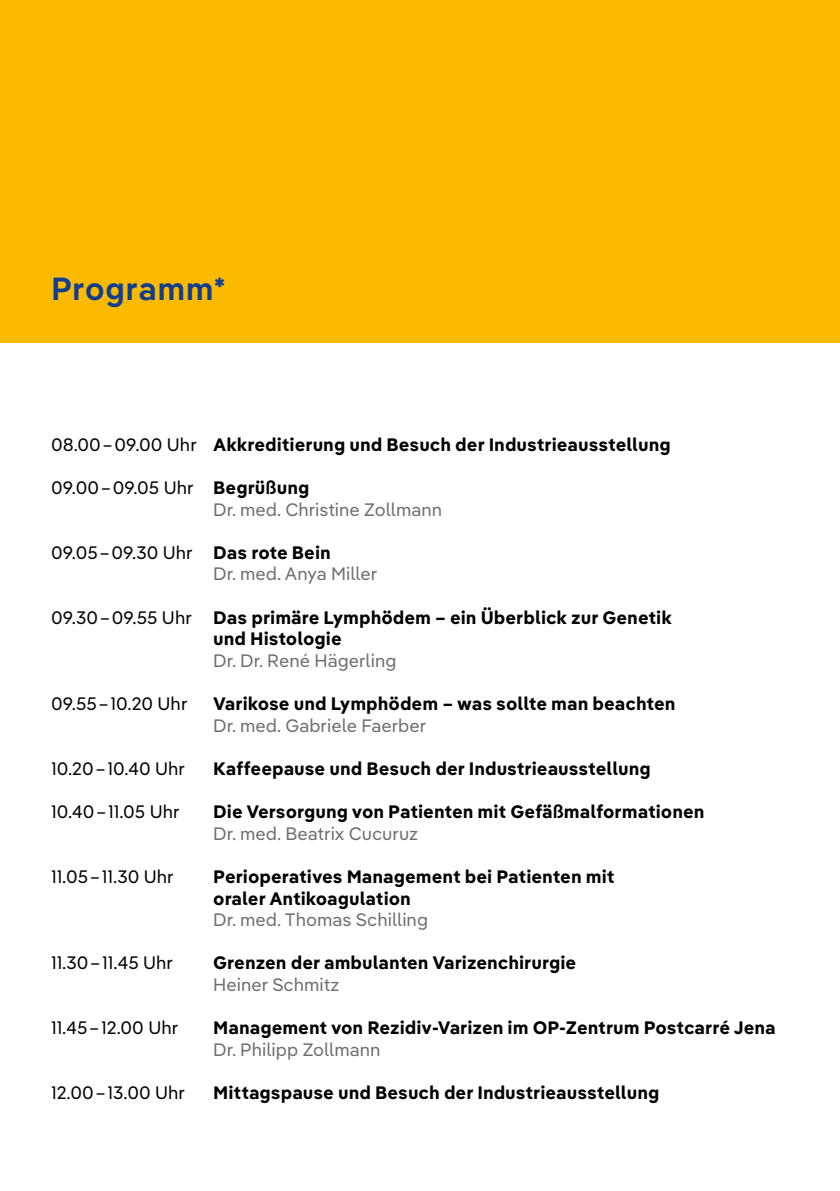
<style>
.page{position:relative;width:840px;height:1191px;background:#fff}
.page>*{position:absolute;margin:0;border:0;box-sizing:border-box;transform-origin:0 0}
.t1{font:600 32px "Pangea Text";letter-spacing:.01em;color:#103d8f}
.t2{font:700 18px/21.6px "Pangea Afrikan Text Trial";color:#000}
.t3{font:18px/21.6px "Pangea Text";color:#6e6e6e}
.t4{font:18px "Pangea Text";color:#000}
.s1{font-family:"Pangea Text";font-weight:400}
.s2{color:#000}
.s3{font-family:"Pangea Afrikan Text Trial";font-weight:700;color:#000}
.s4{font-weight:600;color:#000}
.s5{font-family:"Pangea Text";font-weight:600}
</style>
<div class="page">
<div style="left:0;top:0;width:839px;height:343px;background:#fbb900"></div>
<h1 class="t1" style="left:51px;top:263px;width:176px">Programm*</h1>
<p class="t2" style="left:51px;top:433px;width:620px"><span class="s1">08.00 – 09.00 Uhr</span> Akkreditierung und Besuch der Industrieausstellung</p>
<p class="t3" style="left:213px;top:476px;width:230px;text-indent:-162px"><span class="s2">09.00 – 09.05 Uhr</span> <span class="s3">Begrü</span><span class="s4">ß</span><span class="s3">ung<br></span>Dr. med. Christine Zollmann</p>
<p class="t3" style="left:213px;top:541px;width:166px;text-indent:-162px"><span class="s2">09.05 – 09.30 Uhr</span> <span class="s3">Das rote Bein<br></span>Dr. med. Anya Miller</p>
<p class="t2" style="left:213px;top:606px;width:460px;text-indent:-162px"><span class="s1">09.30 – 09.55 Uhr</span> Das primäre Lymphödem – ein Überblick zur Genetik und Histologie</p>
<p class="t3" style="left:213px;top:649px;width:185px">Dr. Dr. René Hägerling</p>
<p class="t4" style="left:51px;top:690px;width:138px">09.55 – 10.20 Uhr</p>
<p class="t2" style="left:213px;top:692px;width:463px">Varikose und Lymphödem – was sollte man beachten</p>
<p class="t3" style="left:213px;top:713px;width:214px">Dr. med. Gabriele Faerber</p>
<p class="t4" style="left:51px;top:755px;width:135px">10.20 – 10.40 Uhr</p>
<p class="t2" style="left:213px;top:757px;width:439px">Kaffeepause und Besuch der Industrieausstellung</p>
<p class="t4" style="left:51px;top:798px;width:130px">10.40 – 11.05 Uhr</p>
<p class="t2" style="left:213px;top:800px;width:492px">Die Versorgung von Patienten mit Gefä<span class="s5">ß</span>malformationen</p>
<p class="t3" style="left:213px;top:821px;width:206px">Dr. med. Beatrix Cucuruz</p>
<p class="t4" style="left:51px;top:863px;width:124px">11.05 – 11.30 Uhr</p>
<p class="t2" style="left:213px;top:865px;width:402px">Perioperatives Management bei Patienten mit oraler Antikoagulation</p>
<p class="t3" style="left:213px;top:908px;width:216px">Dr. med. Thomas Schilling</p>
<p class="t4" style="left:51px;top:949px;width:123px">11.30 – 11.45 Uhr</p>
<p class="t2" style="left:213px;top:951px;width:364px">Grenzen der ambulanten Varizenchirurgie</p>
<p class="t3" style="left:213px;top:973px;width:127px">Heiner Schmitz</p>
<p class="t4" style="left:51px;top:1014px;width:129px">11.45 – 12.00 Uhr</p>
<p class="t2" style="left:213px;top:1016px;width:563px">Management von Rezidiv-Varizen im OP-Zentrum Postcarré Jena</p>
<p class="t3" style="left:213px;top:1037px;width:169px">Dr. Philipp Zollmann</p>
<p class="t4" style="left:51px;top:1079px;width:135px">12.00 – 13.00 Uhr</p>
<p class="t2" style="left:213px;top:1081px;width:447px">Mittagspause und Besuch der Industrieausstellung</p>
</div>
